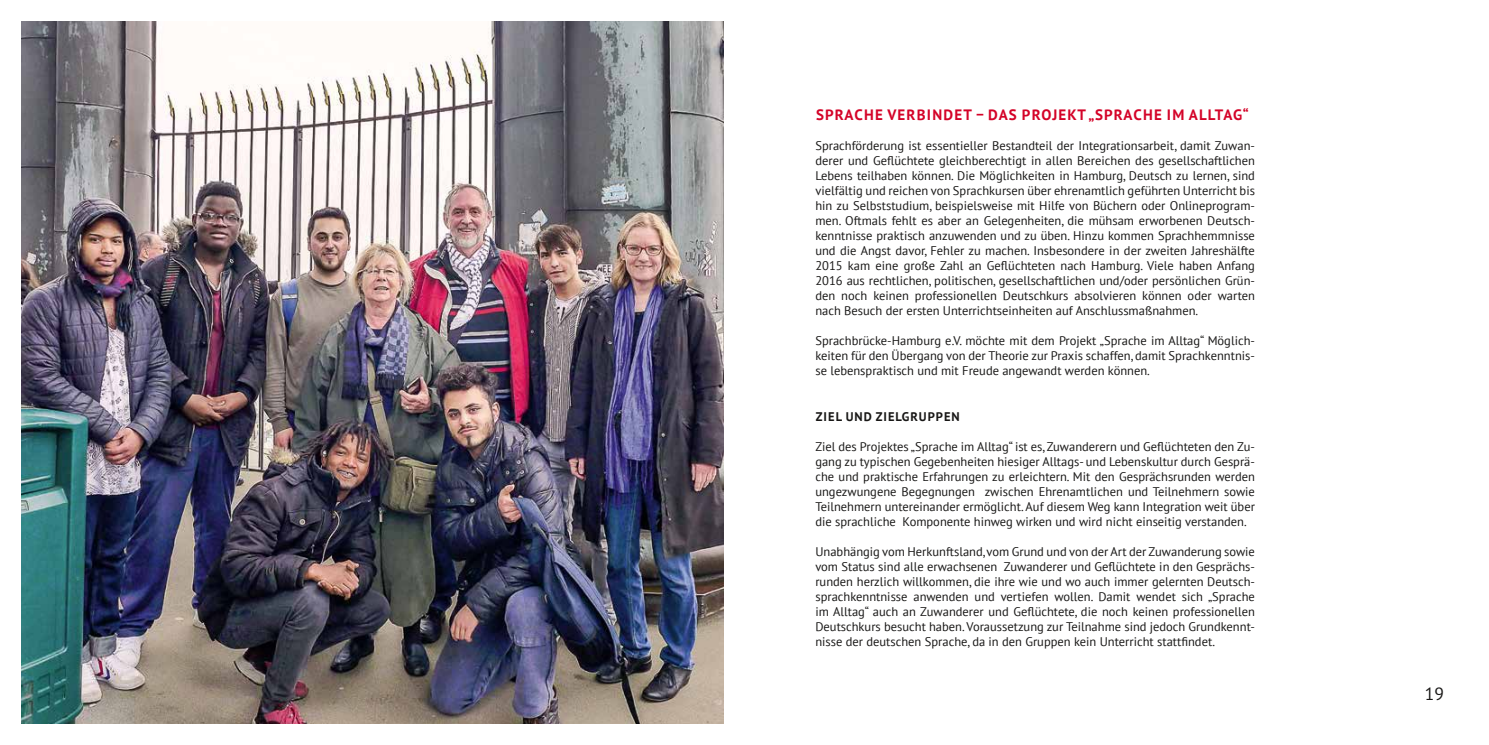
<style>
.page{position:relative;width:1489px;height:745px;background:#fff}
.page>*{position:absolute;margin:0;border:0;box-sizing:border-box;transform-origin:0 0}
.t1{font:17.5px "PT Sans";color:#181716}
.t2{font:700 15px "PT Sans";letter-spacing:.08em;color:#d40328}
.t3{font:12.5px/15px "PT Sans";color:#181716;text-align:justify}
.t4{font:700 12.5px "PT Sans";letter-spacing:.08em;color:#181716}
</style>
<div class="page">
<img style="left:21px;top:21px;width:702px;height:702px">
<p class="t2" style="left:816px;top:107px;width:434px">SPRACHE VERBINDET – DAS PROJEKT „SPRACHE IM ALLTAG“</p>
<p class="t3" style="left:815px;top:138px;width:441px">Sprachförderung ist essentieller Bestandteil der Integrationsarbeit, damit Zuwan&shy;derer und Geflüchtete gleichberechtigt in allen Bereichen des gesellschaftlichen Lebens teilhaben können. Die Möglichkeiten in Hamburg, Deutsch zu lernen, sind vielfältig und reichen von Sprachkursen über ehrenamtlich geführten Unterricht bis hin zu Selbststudium, beispielsweise mit Hilfe von Büchern oder Onlineprogram&shy;men. Oftmals fehlt es aber an Gelegenheiten, die mühsam erworbenen Deutsch&shy;kenntnisse praktisch anzuwenden und zu üben. Hinzu kommen Sprachhemmnisse und die Angst davor, Fehler zu machen. Insbesondere in der zweiten Jahreshälfte 2015 kam eine große Zahl an Geflüchteten nach Hamburg. Viele haben Anfang 2016 aus rechtlichen, politischen, gesellschaftlichen und/oder persönlichen Grün&shy;den noch keinen professionellen Deutschkurs absolvieren können oder warten nach Besuch der ersten Unterrichtseinheiten auf Anschlussmaßnahmen.</p>
<p class="t3" style="left:815px;top:333px;width:441px">Sprachbrücke-Hamburg e.V. möchte mit dem Projekt „Sprache im Alltag“ Möglich&shy;keiten für den Übergang von der Theorie zur Praxis schaffen, damit Sprachkenntnis&shy;se lebenspraktisch und mit Freude angewandt werden können.</p>
<p class="t4" style="left:815px;top:409px;width:145px">ZIEL UND ZIELGRUPPEN</p>
<p class="t3" style="left:815px;top:438px;width:441px">Ziel des Projektes „Sprache im Alltag“ ist es, Zuwanderern und Geflüchteten den Zu&shy;gang zu typischen Gegebenheiten hiesiger Alltags- und Lebenskultur durch Gesprä&shy;che und praktische Erfahrungen zu erleichtern. Mit den Gesprächsrunden werden ungezwungene Begegnungen zwischen Ehrenamtlichen und Teilnehmern sowie Teilnehmern untereinander ermöglicht. Auf diesem Weg kann Integration weit über die sprachliche Komponente hinweg wirken und wird nicht einseitig verstanden.</p>
<p class="t3" style="left:815px;top:543px;width:441px">Unabhängig vom Herkunftsland, vom Grund und von der Art der Zuwanderung sowie vom Status sind alle erwachsenen Zuwanderer und Geflüchtete in den Gesprächs&shy;runden herzlich willkommen, die ihre wie und wo auch immer gelernten Deutsch&shy;sprachkenntnisse anwenden und vertiefen wollen. Damit wendet sich „Sprache im Alltag“ auch an Zuwanderer und Geflüchtete, die noch keinen professionellen Deutschkurs besucht haben. Voraussetzung zur Teilnahme sind jedoch Grundkennt&shy;nisse der deutschen Sprache, da in den Gruppen kein Unterricht stattfindet.</p>
<h1 class="t1" style="left:1424px;top:682px;width:21px">19</h1>
</div>
